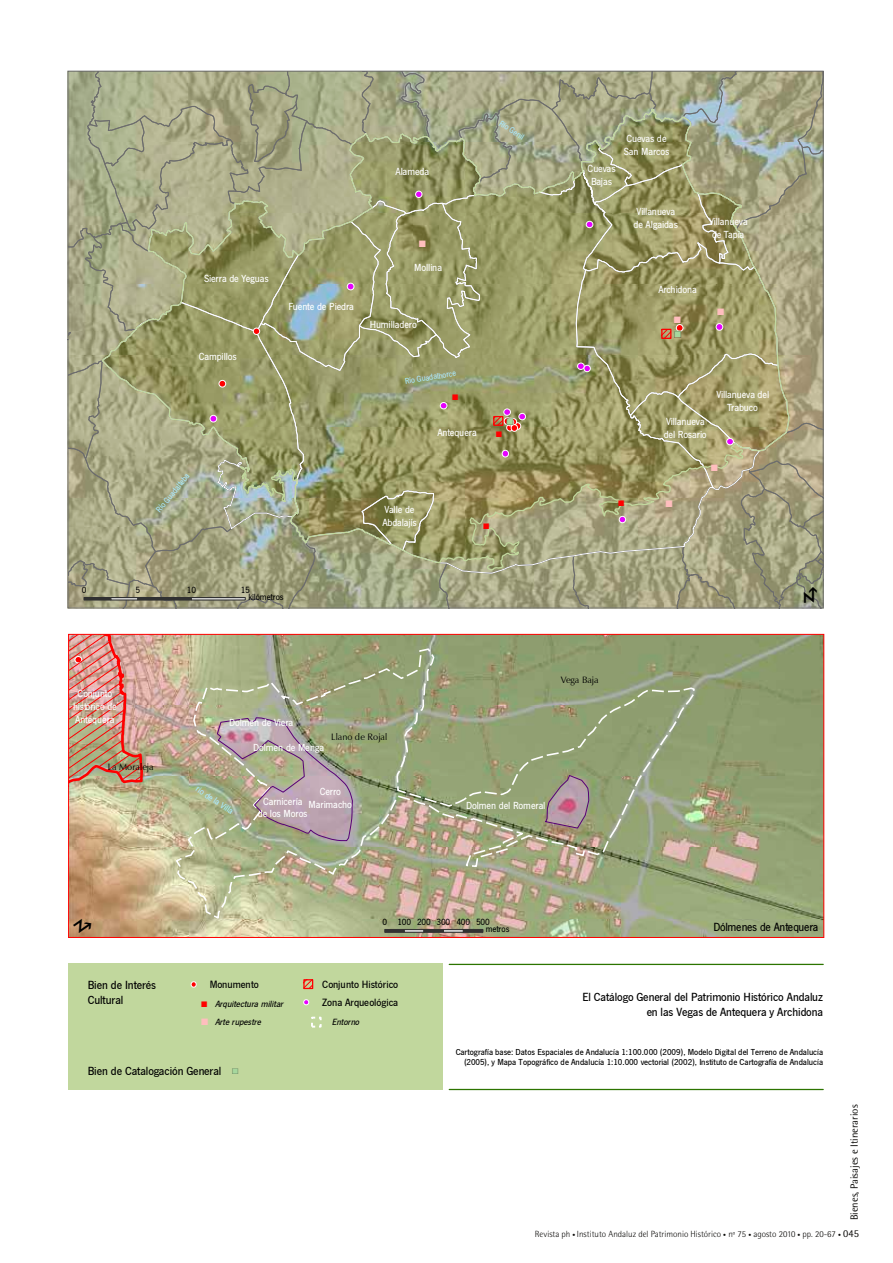
<style>
.page{position:relative;width:893px;height:1263px;background:#fff}
.page>*{position:absolute;margin:0;border:0;box-sizing:border-box;transform-origin:0 0}
.t1{font:16.05px "Pointers";color:#000}
.t2{font:12.15px/14.4px "News Got T Med";letter-spacing:-.005em;color:#000}
.t3{font:12.15px "News Got T";letter-spacing:-.01em;color:#000}
.t4{font:10.95px "News Got T Med";letter-spacing:-.005em;color:#000}
.t5{font:10.65px/12.9px "News Got T";letter-spacing:-.005em;color:#fff;text-align:center}
.t6{font:10.5px "Rotis Semi Sans";color:#0c0b09}
.t7{font:italic 9.3px "News Got T Med";color:#000}
.t8{font:9.3px/7.1px "News Got T";letter-spacing:.01em;color:#000}
.t9{font:9.3px "Zapf Humanist 601 BT";color:#000}
.t10{font:9.3px "News Got T";color:#aae9ff}
.t11{font:9.3px "ESRI Default Marker";color:#ffbebe}
.t12{font:9.3px "ESRI Default Marker";color:#a6d79d}
.t13{font:9px/10.9px "News Got T Med";letter-spacing:.005em;color:#000;text-align:right}
.t14{font:300 9px "Rotis Semi Sans";color:#0c0b09}
.t15{font:8.7px "News Got T";color:#aae9ff}
.t16{font:7.95px "ESRI Default Marker";color:#f00}
.s1{color:#000}
.s2{font-family:"ESRI Default Marker";font-style:normal;color:#ffbebe}
.s3{font-family:"ESRI Default Marker";font-size:7.95px;color:#a6d79d}
.s4{font-family:"ESRI Default Marker";font-size:7.95px}
.s5{font-size:6px}
.s6{font-weight:400;font-size:10.5px}
</style>
<div class="page">
<svg style="left:68px;top:71px;width:755px;height:537px;background:#a0a077"></svg>
<div style="left:661px;top:329px;width:10px;height:10px;border:1px solid #f00"></div>
<div style="left:68px;top:964px;width:374px;height:126px;background:#c1d79d"></div>
<hr style="left:449px;top:964px;width:374px;height:1px;background:#2c7400">
<hr style="left:449px;top:1089px;width:374px;height:1px;background:#2c7400">
<img style="left:68px;top:634px;width:756px;height:304px">
<div style="left:384px;top:929px;width:21px;height:4px;background:#313131;border:1px solid #313131"></div>
<svg style="left:404px;top:929px;width:20px;height:4px"></svg>
<svg style="left:424px;top:929px;width:19px;height:4px"></svg>
<svg style="left:443px;top:929px;width:20px;height:4px"></svg>
<div style="left:463px;top:929px;width:20px;height:4px;background:#313131;border:1px solid #313131"></div>
<svg style="left:191px;top:981px;width:6px;height:6px"></svg>
<svg style="left:303px;top:999px;width:6px;height:6px"></svg>
<svg style="left:311px;top:1016px;width:11px;height:12px"></svg>
<svg style="left:305px;top:981px;width:6px;height:6px"></svg>
<div style="left:303px;top:979px;width:10px;height:10px;border:1px solid #f00"></div>
<svg style="left:73px;top:915px;width:21px;height:20px"></svg>
<p class="t5" style="left:396px;top:165px;width:35px">Alameda</p>
<p class="t15" style="left:503px;top:118px;width:29px;rotate:33deg">Río Genil</p>
<p class="t5" style="left:204px;top:272px;width:66px">Sierra de Yeguas</p>
<p class="t5" style="left:199px;top:350px;width:39px">Campillos</p>
<p class="t15" style="left:154px;top:507px;width:49px;rotate:-50deg">Río Guadalteba</p>
<p class="t5" style="left:289px;top:300px;width:67px">Fuente de Piedra</p>
<p class="t11" style="left:419px;top:238px;width:8px">"</p>
<p class="t5" style="left:414px;top:261px;width:29px">Mollina</p>
<p class="t5" style="left:370px;top:318px;width:48px">Humilladero</p>
<p class="t15" style="left:404px;top:376px;width:53px;rotate:-10deg">Río Guadalhorce</p>
<p class="t16" style="left:453px;top:392px;width:7px">"</p>
<p class="t5" style="left:437px;top:426px;width:41px">Antequera</p>
<p class="t12" style="left:507px;top:416px;width:8px">"<span class="s1">)</span></p>
<p class="t16" style="left:511px;top:423px;width:7px">"</p>
<p class="t16" style="left:496px;top:430px;width:7px">"</p>
<p class="t5" style="left:382px;top:503px;width:36px;text-align:left">Valle de<br>Abdalajís</p>
<p class="t16" style="left:483px;top:522px;width:7px">"</p>
<p class="t5" style="left:588px;top:162px;width:29px">Cuevas<br>Bajas</p>
<p class="t5" style="left:624px;top:132px;width:47px;text-align:left">Cuevas de<br>San Marcos</p>
<p class="t5" style="left:634px;top:205px;width:46px;text-align:left">Villanueva de Algaidas</p>
<p class="t5" style="left:709px;top:215px;width:40px;text-align:left">Villanueva de Tapia</p>
<p class="t5" style="left:658px;top:283px;width:40px">Archidona</p>
<p class="t11" style="left:674px;top:315px;width:8px">"</p>
<p class="t12" style="left:674px;top:329px;width:8px">"<span class="s1">)</span></p>
<p class="t11" style="left:717px;top:306px;width:8px">"</p>
<p class="t5" style="left:664px;top:415px;width:44px;text-align:left">Villanueva del Rosario</p>
<p class="t5" style="left:716px;top:387px;width:54px">Villanueva del<br>Trabuco</p>
<p class="t11" style="left:711px;top:462px;width:8px">"</p>
<p class="t16" style="left:618px;top:499px;width:7px">"</p>
<p class="t11" style="left:666px;top:498px;width:8px">"</p>
<p class="t8" style="left:82px;top:586px;width:6px">0</p>
<p class="t8" style="left:136px;top:586px;width:6px">5</p>
<p class="t8" style="left:187px;top:586px;width:11px">10</p>
<p class="t8" style="left:248px;top:586px;width:37px;text-indent:-8px">15 kilómetros</p>
<h1 class="t1" style="left:803px;top:586px;width:16px">Z</h1>
<p class="t5" style="left:73px;top:687px;width:45px">Conjunto histórico de<br>Antequera</p>
<p class="t9" style="left:108px;top:761px;width:47px">La Moraleja</p>
<p class="t5" style="left:229px;top:716px;width:65px">Dolmen de Viera</p>
<p class="t5" style="left:253px;top:740px;width:72px">Dolmen de Menga</p>
<p class="t9" style="left:331px;top:731px;width:58px">Llano de Rojal</p>
<p class="t10" style="left:200px;top:783px;width:45px;rotate:34deg">río de la Villa</p>
<p class="t5" style="left:258px;top:794px;width:51px">Carnicería de los Moros</p>
<p class="t5" style="left:309px;top:785px;width:45px">Cerro<br>Marimacho</p>
<p class="t9" style="left:561px;top:674px;width:39px">Vega Baja</p>
<p class="t5" style="left:466px;top:799px;width:80px">Dolmen del Romeral</p>
<p class="t8" style="left:486px;top:918px;width:25px;text-indent:-103px">0 100 200 300 400 500 metros</p>
<p class="t3" style="left:713px;top:920px;width:106px">Dólmenes de Antequera</p>
<p class="t2" style="left:88px;top:977px;width:70px">Bien de Interés<br>Cultural</p>
<p class="t4" style="left:210px;top:977px;width:51px">Monumento</p>
<p class="t4" style="left:322px;top:977px;width:77px">Conjunto Histórico</p>
<p class="t7" style="left:215px;top:998px;width:72px">Arquitectura militar</p>
<p class="t16" style="left:201px;top:999px;width:7px">"</p>
<p class="t7" style="left:201px;top:1016px;width:64px"><span class="s2">"</span> Arterupestre</p>
<p class="t4" style="left:322px;top:995px;width:77px">Zona Arqueológica</p>
<p class="t7" style="left:332px;top:1016px;width:31px">Entorno</p>
<p class="t2" style="left:88px;top:1063px;width:152px">Bien de Catalogación General <span class="s3">"</span><span class="s4">)</span></p>
<p class="t2" style="left:582px;top:989px;width:242px;text-align:right">El Catálogo General del Patrimonio Histórico Andaluz en las Vegas de Antequera y Archidona</p>
<p class="t13" style="left:456px;top:1046px;width:369px">Cartografía base: Datos Espaciales de Andalucía 1:100.000 (2009), Modelo Digital del Terreno de Andalucía (2005), y Mapa Topográfico de Andalucía 1:10.000 vectorial (2002), Instituto de Cartografía de Andalucía</p>
<p class="t6" style="left:848px;top:1220px;width:117px;rotate:-90deg">Bienes, Paisajes e Itinerarios</p>
<p class="t14" style="left:535px;top:1229px;width:326px">Revista ph <span class="s5">•</span> Instituto Andaluz del Patrimonio Histórico <span class="s5">•</span> nº 75 <span class="s5">•</span> agosto 2010 <span class="s5">•</span> pp. 20-67 <span class="s5">•</span> <span class="s6">045</span></p>
</div>
